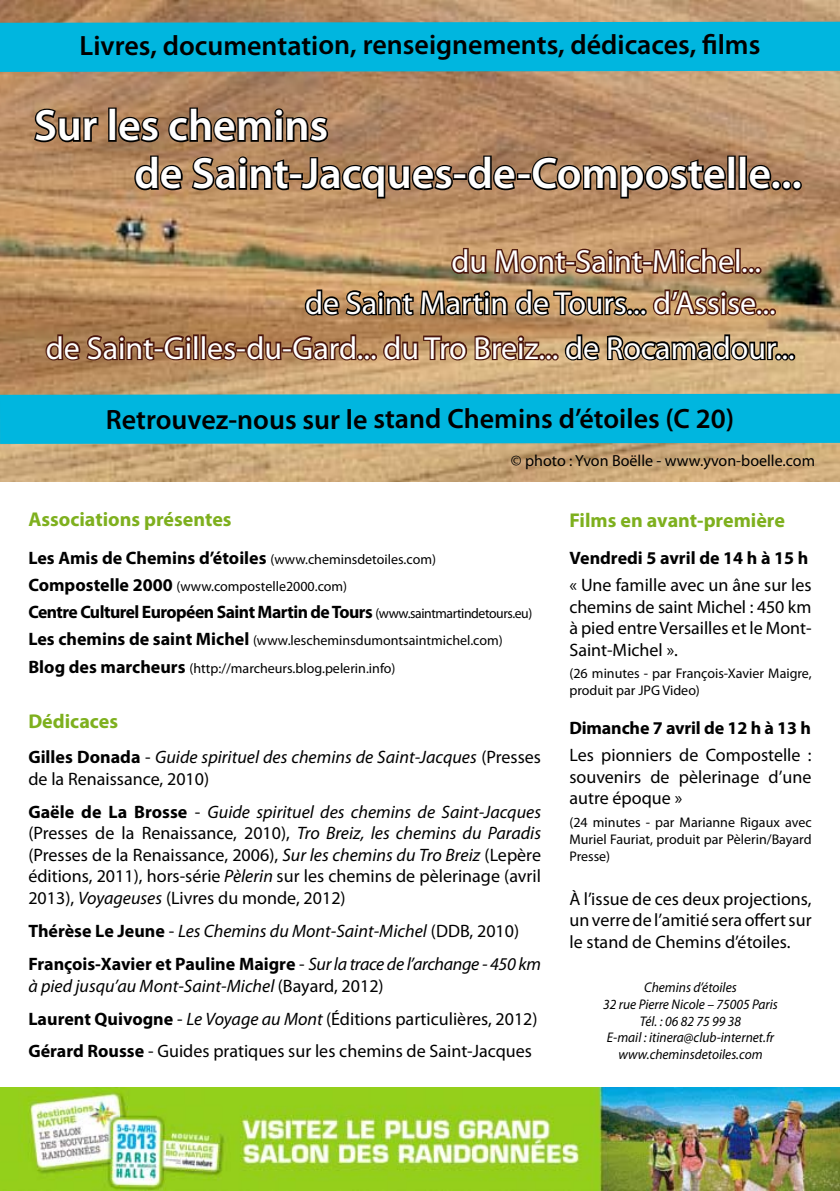
<style>
.page{position:relative;width:840px;height:1191px;background:#fff}
.page>*{position:absolute;margin:0;border:0;box-sizing:border-box;transform-origin:0 0}
.t1{font:600 44px/48px "Myriad Pro";color:#fff}
.t2{font:32px/41.6px "Myriad Pro";color:#fff}
.t3{font:600 28px "Myriad Pro";color:#000}
.t4{font:700 20px "Myriad Pro";color:#7eb01e}
.t5{font:18px/21.6px "Myriad Pro";color:#000;text-align:justify}
.t6{font:italic 18px/21.6px "Myriad Pro";color:#000}
.t7{font:700 18px "Myriad Pro";letter-spacing:-.01em;color:#000}
.t8{font:700 18px "Myriad Pro";letter-spacing:-.03em;color:#000}
.t9{font:16px "Myriad Pro";color:#000}
.t10{font:14px/16.8px "Myriad Pro";color:#000}
.t11{font:italic 14px/16.8px "Myriad Pro";color:#000;text-align:center;scale:.96 1}
.s1{font-weight:400;font-size:14px}
.s2{font-weight:700;font-size:18px}
.s3{font-weight:700;font-style:normal}
.s4{font-style:normal}
.s5{font-weight:700}
.s6{font-style:italic}
</style>
<div class="page">
<img style="left:0;top:0;width:839px;height:481px">
<div style="left:770px;top:180px;width:10px;height:10px;border:3px solid #000;border-radius:50%"></div>
<div style="left:781px;top:180px;width:10px;height:10px;border:3px solid #000;border-radius:50%"></div>
<div style="left:791px;top:180px;width:10px;height:10px;border:3px solid #000;border-radius:50%"></div>
<svg style="left:32px;top:72px;width:746px;height:392px;background:#a7815b"></svg>
<div style="left:774px;top:353px;width:7px;height:7px;border:3px solid #000;border-radius:50%"></div>
<div style="left:781px;top:353px;width:7px;height:7px;border:3px solid #000;border-radius:50%"></div>
<div style="left:788px;top:353px;width:6px;height:7px;border:3px solid #000;border-radius:50%"></div>
<div style="left:0;top:22px;width:839px;height:50px;background:#00b6df"></div>
<div style="left:0;top:394px;width:839px;height:50px;background:#00b6df"></div>
<img style="left:0;top:1087px;width:839px;height:104px">
<h3 class="t3" style="left:79px;top:27px;width:682px">Livres, documentation, renseignements, dédicaces, films</h3>
<h1 class="t1" style="left:134px;top:100px;width:668px;text-indent:-100px">Sur les chemins<br>de Saint-Jacques-de-Compostelle...</h1>
<h2 class="t2" style="left:305px;top:240px;width:472px;text-indent:146px">du Mont-Saint-Michel... de Saint Martin de Tours... d’Assise...</h2>
<h2 class="t2" style="left:46px;top:326px;width:750px">de Saint-Gilles-du-Gard... du Tro Breiz... de Rocamadour...</h2>
<h3 class="t3" style="left:106px;top:401px;width:629px">Retrouvez-nous sur le stand Chemins d’étoiles (C 20)</h3>
<p class="t9" style="left:510px;top:450px;width:305px">© photo : Yvon Boëlle - www.yvon-boelle.com</p>
<p class="t4" style="left:28px;top:506px;width:205px">Associations présentes</p>
<p class="t7" style="left:28px;top:546px;width:409px">Les Amis de Chemins d’étoiles <span class="s1">(www.cheminsdetoiles.com)</span></p>
<p class="t10" style="left:28px;top:577px;width:320px"><span class="s2">Compostelle 2000</span> (www.compostelle2000.com)</p>
<p class="t8" style="left:28px;top:600px;width:505px">Centre Culturel Européen Saint Martin de Tours <span class="s1">(www.saintmartindetours.eu)</span></p>
<p class="t10" style="left:28px;top:627px;width:475px;line-height:27.2px"><span class="s2">Les chemins de saint Michel</span> (www.lescheminsdumontsaintmichel.com)<br><span class="s2">Blog des marcheurs</span> (http://marcheurs.blog.pelerin.info)</p>
<p class="t4" style="left:28px;top:708px;width:91px">Dédicaces</p>
<p class="t6" style="left:28px;top:746px;width:514px"><span class="s3">Gilles Donada</span> <span class="s4">-</span> Guide spirituel des chemins de Saint-Jacques <span class="s4">(Presses de la Renaissance, 2010)</span></p>
<p class="t5" style="left:28px;top:800px;width:514px"><span class="s5">Gaële de La Brosse</span> - <span class="s6">Guide spirituel des chemins de Saint-Jacques </span>(Presses de la Renaissance, 2010), <span class="s6">Tro Breiz, les chemins du Paradis </span>(Presses de la Renaissance, 2006), <span class="s6">Sur les chemins du Tro Breiz</span> (Lepère éditions, 2011), hors-série <span class="s6">Pèlerin</span> sur les chemins de pèlerinage (avril 2013), <span class="s6">Voyageuses</span> (Livres du monde, 2012)</p>
<p class="t6" style="left:28px;top:914px;width:514px;line-height:33px"><span class="s3">Thérèse Le Jeune</span> <span class="s4">-</span> Les Chemins du Mont-Saint-Michel <span class="s4">(DDB, 2010)<br></span><span class="s3">François-Xavier et Pauline Maigre</span> <span class="s4">-</span> Sur la trace de l’archange - 450 km</p>
<p class="t5" style="left:28px;top:968px;width:510px;line-height:33px;text-align:left"><span class="s6">à pied jusqu’au Mont-Saint-Michel</span> (Bayard, 2012)<br><span class="s5">Laurent Quivogne</span> - <span class="s6">Le Voyage au Mont</span> (Éditions particulières, 2012)<br><span class="s5">Gérard Rousse</span> - Guides pratiques sur les chemins de Saint-Jacques</p>
<p class="t4" style="left:569px;top:507px;width:217px">Films en avant-première</p>
<p class="t7" style="left:569px;top:546px;width:240px">Vendredi 5 avril de 14 h à 15 h</p>
<p class="t5" style="left:569px;top:574px;width:243px">« Une famille avec un âne sur les chemins de saint Michel : 450 km à pied entre Versailles et le Mont-Saint-Michel ».</p>
<p class="t10" style="left:569px;top:665px;width:243px">(26 minutes - par François-Xavier Maigre, produit par JPG Video)</p>
<p class="t7" style="left:569px;top:716px;width:243px">Dimanche 7 avril de 12 h à 13 h</p>
<p class="t5" style="left:569px;top:744px;width:243px">Les pionniers de Compostelle : souvenirs de pèlerinage d’une autre époque »</p>
<p class="t10" style="left:569px;top:813px;width:243px;text-align:justify">(24 minutes - par Marianne Rigaux avec Muriel Fauriat, produit par Pèlerin/Bayard Presse)</p>
<p class="t5" style="left:569px;top:887px;width:243px">À l’issue de ces deux projections, un verre de l’amitié sera offert sur le stand de Chemins d’étoiles.</p>
<p class="t11" style="left:602px;top:978px;width:184px">Chemins d’étoiles<br>32 rue Pierre Nicole – 75005 Paris<br>Tél. : 06 82 75 99 38<br>E-mail : itinera@club-internet.fr www.cheminsdetoiles.com</p>
</div>
